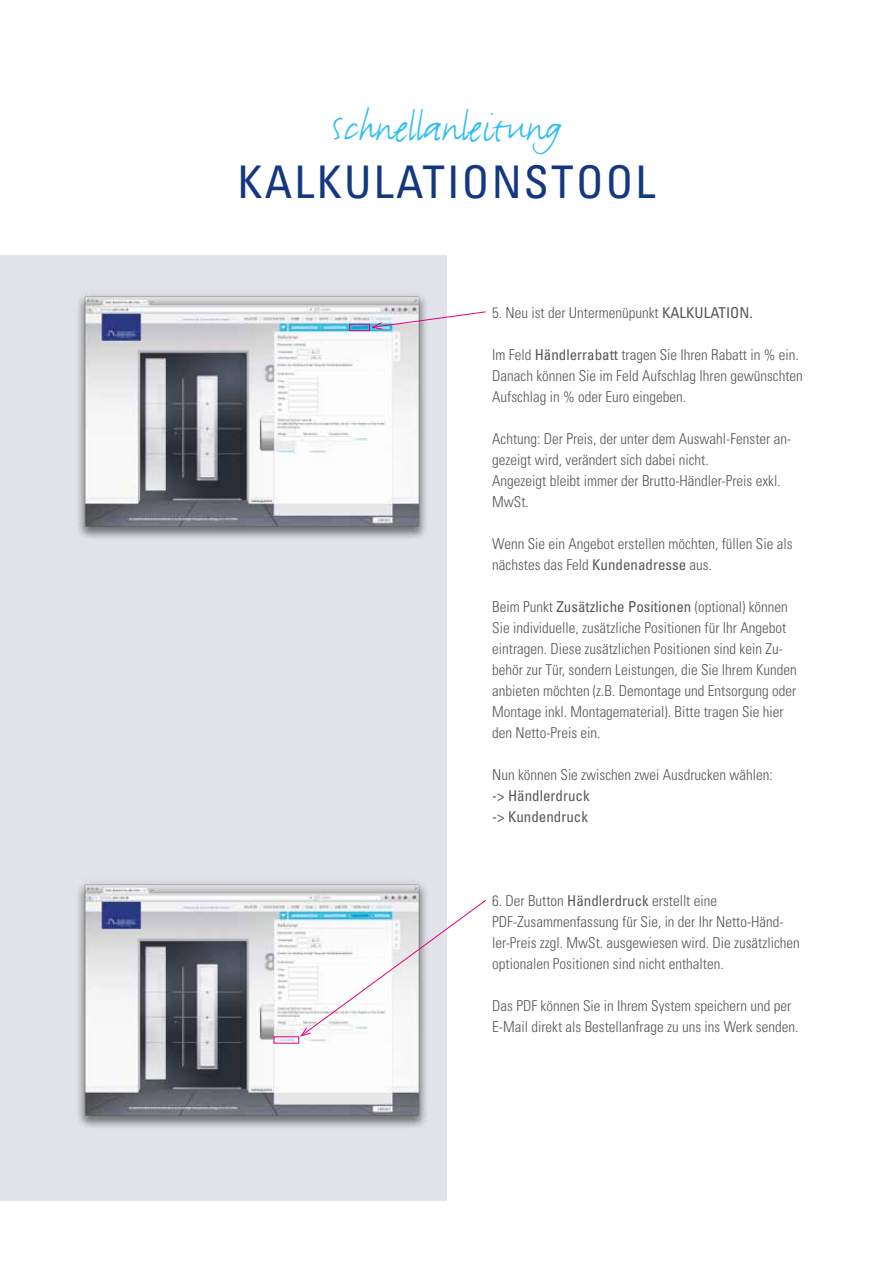
<style>
.page{position:relative;width:893px;height:1263px;background:#fff}
.page>*{position:absolute;margin:0;border:0;box-sizing:border-box;transform-origin:0 0}
.t1{font:45px "FF Justlefthand";color:#32bef0}
.t2{font:condensed 45px "Univers";letter-spacing:.05em;color:#14387f}
.t3{font:300 condensed 15px/21px "Univers";color:#575756}
.t4{font:condensed 15px/21px "Univers";color:#575756}
.s1{font-weight:400}
</style>
<div class="page">
<div style="left:0;top:255px;width:446px;height:945px;background:#e1e3e8"></div>
<img style="left:78px;top:293px;width:348px;height:245px">
<div style="left:349px;top:324px;width:21px;height:7px;border:1px solid #e6007d"></div>
<svg style="left:371px;top:311px;width:115px;height:19px"></svg>
<img style="left:78px;top:881px;width:348px;height:246px">
<svg style="left:300px;top:899px;width:186px;height:138px"></svg>
<h1 class="t1" style="left:331px;top:99px;width:232px">Schnellanleitung</h1>
<h1 class="t2" style="left:238px;top:153px;width:419px">KALKULATIONSTOOL</h1>
<p class="t3" style="left:492px;top:302px;width:262px">5. Neu ist der Untermenüpunkt <span class="s1">KALKULATION.</span></p>
<p class="t3" style="left:492px;top:344px;width:312px">Im Feld <span class="s1">Händlerrabatt</span> tragen Sie Ihren Rabatt in % ein.<br>Danach können Sie im Feld Aufschlag Ihren gewünschten<br>Aufschlag in % oder Euro eingeben.</p>
<p class="t3" style="left:492px;top:428px;width:301px">Achtung: Der Preis, der unter dem Auswahl-Fenster an&shy;gezeigt wird, verändert sich dabei nicht.<br>Angezeigt bleibt immer der Brutto-Händler-Preis exkl.<br>MwSt.</p>
<p class="t3" style="left:492px;top:533px;width:302px">Wenn Sie ein Angebot erstellen möchten, füllen Sie als nächstes das Feld <span class="s1">Kundenadresse</span> aus.</p>
<p class="t3" style="left:492px;top:596px;width:306px">Beim Punkt <span class="s1">Zusätzliche Positionen</span> (optional) können Sie individuelle, zusätzliche Positionen für Ihr Angebot eintragen. Diese zusätzlichen Positionen sind kein Zu&shy;behör zur Tür, sondern Leistungen, die Sie Ihrem Kunden anbieten möchten (z.B. Demontage und Entsorgung oder Montage inkl. Montagematerial). Bitte tragen Sie hier den Netto-Preis ein.</p>
<p class="t3" style="left:492px;top:764px;width:282px">Nun können Sie zwischen zwei Ausdrucken wählen:</p>
<p class="t4" style="left:492px;top:785px;width:99px">-&gt; Händlerdruck -&gt; Kundendruck</p>
<p class="t3" style="left:492px;top:890px;width:309px">6. Der Button <span class="s1">Händlerdruck</span> erstellt eine PDF-Zusammenfassung für Sie, in der Ihr Netto-Händ&shy;ler-Preis zzgl. MwSt. ausgewiesen wird. Die zusätzlichen optionalen Positionen sind nicht enthalten.</p>
<p class="t3" style="left:492px;top:995px;width:308px">Das PDF können Sie in Ihrem System speichern und per<br>E-Mail direkt als Bestellanfrage zu uns ins Werk senden.</p>
</div>
